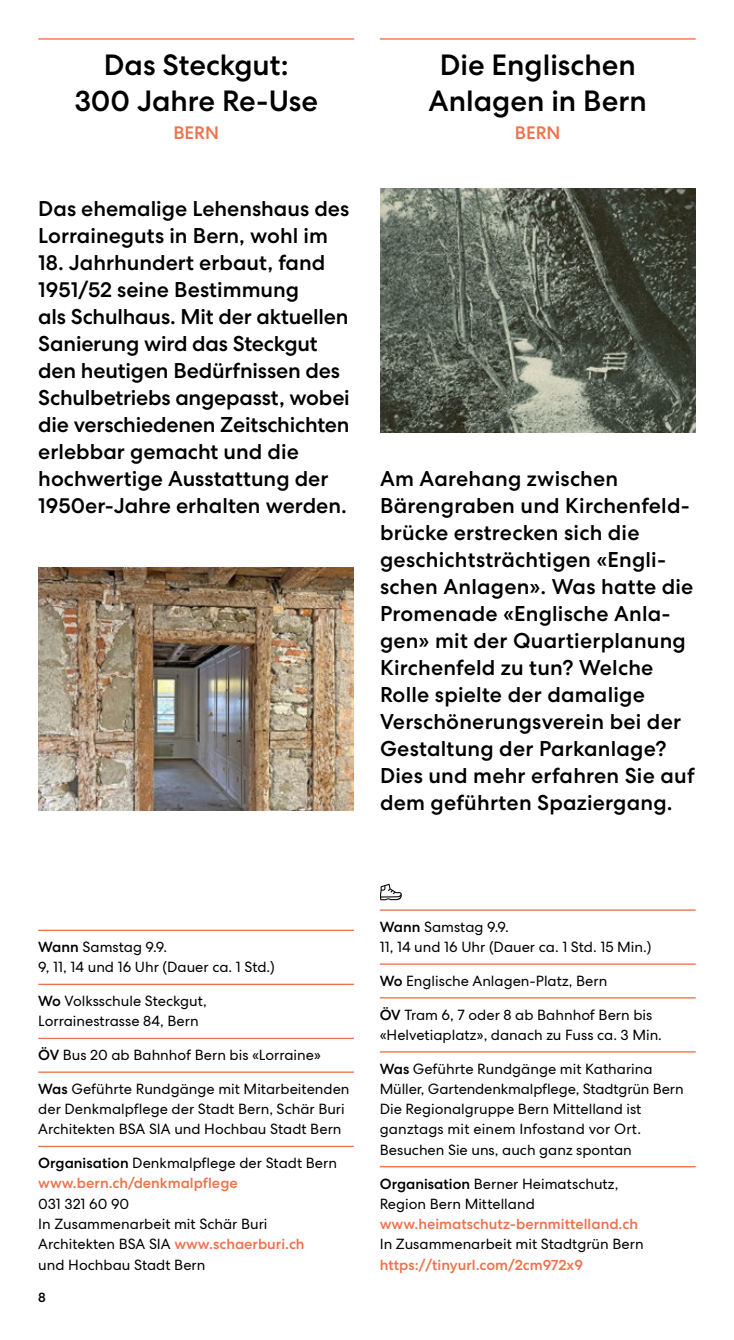
<style>
.page{position:relative;width:734px;height:1340px;background:#fff}
.page>*{position:absolute;margin:0;border:0;box-sizing:border-box;transform-origin:0 0}
.t1{font:500 29.25px/35.1px "Centra No 2";color:#000;text-align:center}
.t2{font:500 21.38px/27px "Centra No 2";color:#000}
.t3{font:500 18px "Centra No 2";color:#ee724b}
.t4{font:14.62px/20.2px "Centra No 2";color:#000}
.t5{font:500 14.62px "Centra No 2";color:#ee724b}
.t6{font:500 13.5px "Centra No 2";color:#000}
.s1{font-weight:500}
.s2{font-weight:500;color:#ee724b}
</style>
<div class="page">
<img style="left:38px;top:567px;width:316px;height:243px">
<img style="left:380px;top:189px;width:315px;height:243px">
<hr style="left:38px;top:929px;width:316px;height:2px;background:#ee724b">
<hr style="left:38px;top:983px;width:316px;height:2px;background:#ee724b">
<hr style="left:38px;top:1037px;width:316px;height:2px;background:#ee724b">
<hr style="left:38px;top:1071px;width:316px;height:1px;background:#ee724b">
<hr style="left:38px;top:1145px;width:316px;height:2px;background:#ee724b">
<hr style="left:379px;top:909px;width:316px;height:1px;background:#ee724b">
<hr style="left:379px;top:963px;width:316px;height:1px;background:#ee724b">
<hr style="left:379px;top:997px;width:316px;height:1px;background:#ee724b">
<hr style="left:379px;top:1051px;width:316px;height:1px;background:#ee724b">
<hr style="left:379px;top:1165px;width:316px;height:2px;background:#ee724b">
<hr style="left:38px;top:38px;width:316px;height:2px;background:#ee724b">
<hr style="left:379px;top:38px;width:316px;height:2px;background:#ee724b">
<svg style="left:380px;top:883px;width:22px;height:17px"></svg>
<h1 class="t1" style="left:74px;top:48px;width:245px">Das Steckgut:<br>300 Jahre Re-Use</h1>
<p class="t3" style="left:173px;top:122px;width:47px">BERN</p>
<h2 class="t2" style="left:38px;top:195px;width:312px">Das ehemalige Lehenshaus des<br>Lorraineguts in Bern, wohl im</h2>
<p class="t2" style="left:38px;top:249px;width:313px">18. Jahrhundert erbaut, fand<br>1951/52 seine Bestimmung<br>als Schulhaus. Mit der aktuellen<br>Sanierung wird das Steckgut den heutigen Bedürfnissen des<br>Schulbetriebs angepasst, wobei die verschiedenen Zeitschichten erlebbar gemacht und die hochwertige Ausstattung der<br>1950er-Jahre erhalten werden.</p>
<h1 class="t1" style="left:428px;top:48px;width:220px">Die Englischen<br>Anlagen in Bern</h1>
<p class="t3" style="left:515px;top:122px;width:47px">BERN</p>
<p class="t2" style="left:380px;top:465px;width:316px">Am Aarehang zwischen<br>Bärengraben und Kirchenfeld&shy;brücke erstrecken sich die geschichtsträchtigen «Engli&shy;schen Anlagen». Was hatte die<br>Promenade «Englische Anla&shy;gen» mit der Quartierplanung<br>Kirchenfeld zu tun? Welche<br>Rolle spielte der damalige<br>Verschönerungsverein bei der<br>Gestaltung der Parkanlage?<br>Dies und mehr erfahren Sie auf dem geführten Spaziergang.</p>
<p class="t4" style="left:38px;top:936px;width:238px"><span class="s1">Wann</span> Samstag 9.9.<br>9, 11, 14 und 16 Uhr (Dauer ca. 1 Std.)</p>
<p class="t4" style="left:38px;top:990px;width:170px"><span class="s1">Wo</span> Volksschule Steckgut,<br>Lorrainestrasse 84, Bern</p>
<p class="t4" style="left:38px;top:1044px;width:284px"><span class="s1">ÖV</span> Bus 20 ab Bahnhof Bern bis «Lorraine»</p>
<p class="t4" style="left:38px;top:1078px;width:313px"><span class="s1">Was</span> Geführte Rundgänge mit Mitarbeitenden der Denkmalpflege der Stadt Bern, Schär Buri<br>Architekten BSA SIA und Hochbau Stadt Bern</p>
<p class="t4" style="left:38px;top:1152px;width:300px"><span class="s1">Organisation</span> Denkmalpflege der Stadt Bern <span class="s2">www.bern.ch/denkmalpflege</span></p>
<p class="t4" style="left:38px;top:1193px;width:268px">031 321 60 90<br>In Zusammenarbeit mit Schär Buri<br>Architekten BSA SIA <span class="s2">www.schaerburi.ch </span>und Hochbau Stadt Bern</p>
<p class="t6" style="left:38px;top:1289px;width:9px">8</p>
<p class="t4" style="left:379px;top:916px;width:273px"><span class="s1">Wann</span> Samstag 9.9.<br>11, 14 und 16 Uhr (Dauer ca. 1 Std. 15 Min.)</p>
<p class="t4" style="left:379px;top:970px;width:229px"><span class="s1">Wo</span> Englische Anlagen-Platz, Bern</p>
<p class="t4" style="left:379px;top:1004px;width:284px"><span class="s1">ÖV</span> Tram 6, 7 oder 8 ab Bahnhof Bern bis «Helvetiaplatz», danach zu Fuss ca. 3 Min.</p>
<p class="t4" style="left:379px;top:1058px;width:305px"><span class="s1">Was</span> Geführte Rundgänge mit Katharina Müller, Gartendenkmalpflege, Stadtgrün Bern Die Regionalgruppe Bern Mittelland ist ganztags mit einem Infostand vor Ort.<br>Besuchen Sie uns, auch ganz spontan</p>
<p class="t4" style="left:379px;top:1173px;width:240px"><span class="s1">Organisation</span> Berner Heimatschutz,<br>Region Bern Mittelland</p>
<p class="t5" style="left:379px;top:1215px;width:260px">www.heimatschutz-bernmittelland.ch</p>
<p class="t4" style="left:379px;top:1233px;width:265px">In Zusammenarbeit mit Stadtgrün Bern</p>
<p class="t5" style="left:379px;top:1255px;width:205px">https://tinyurl.com/2cm972x9</p>
</div>
